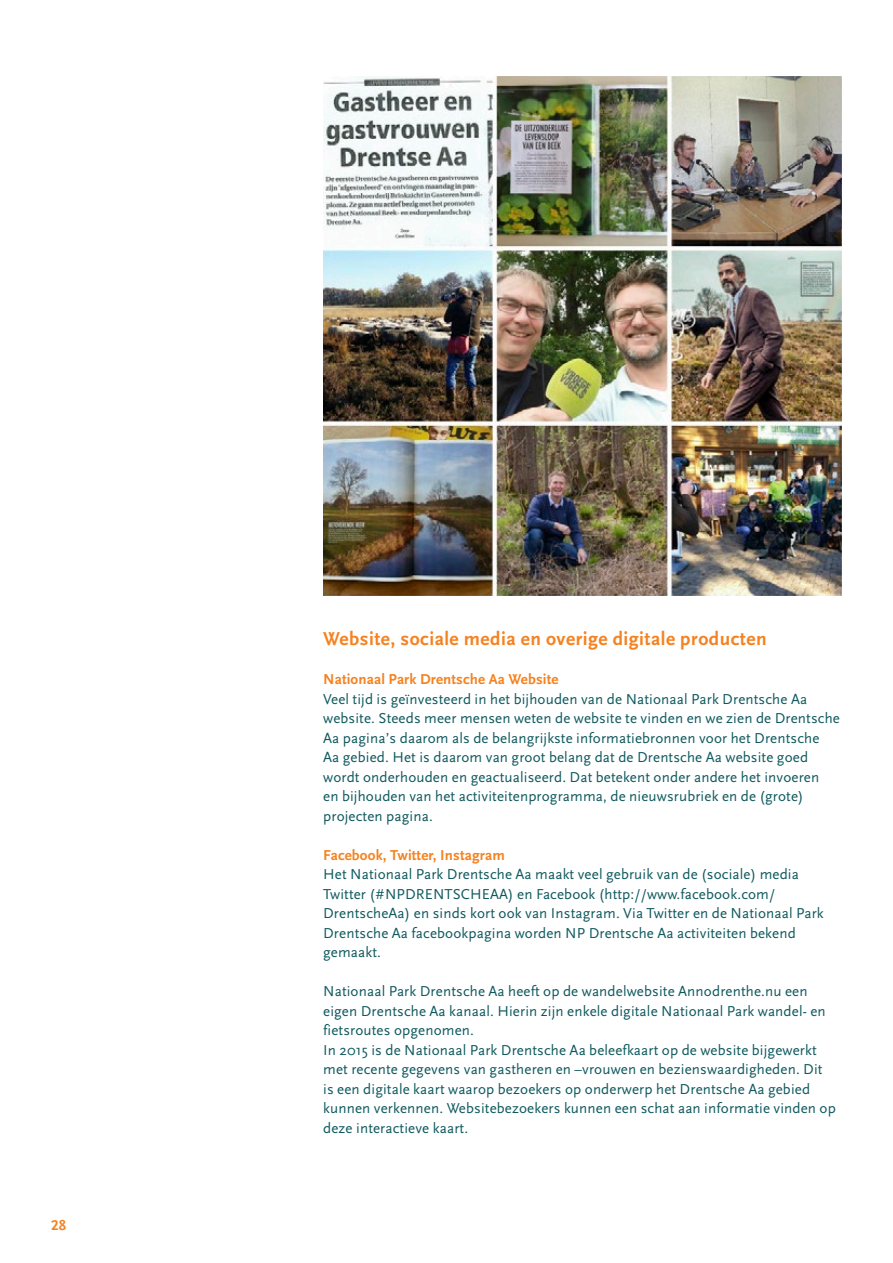
<style>
.page{position:relative;width:893px;height:1263px;background:#fff}
.page>*{position:absolute;margin:0;border:0;box-sizing:border-box;transform-origin:0 0}
.t1{font:700 19.5px "Scala Sans OT";letter-spacing:.025em;color:#f58220}
.t2{font:15px/19.5px "Scala Sans OT";letter-spacing:.01em;color:#0f595e}
.t3{font:700 15px "Scala Sans OT";letter-spacing:.01em;color:#f58220}
</style>
<div class="page">
<img style="left:323px;top:77px;width:519px;height:518px">
<p class="t3" style="left:51px;top:1217px;width:17px">28</p>
<h1 class="t1" style="left:323px;top:628px;width:445px">Website, sociale media en overige digitale producten</h1>
<p class="t3" style="left:323px;top:671px;width:237px">Nationaal Park Drentsche Aa Website</p>
<p class="t2" style="left:323px;top:689px;width:518px">Veel tijd is geïnvesteerd in het bijhouden van de Nationaal Park Drentsche Aa website. Steeds meer mensen weten de website te vinden en we zien de Drentsche Aa pagina’s daarom als de belangrijkste informatiebronnen voor het Drentsche<br>Aa gebied. Het is daarom van groot belang dat de Drentsche Aa website goed wordt onderhouden en geactualiseerd. Dat betekent onder andere het invoeren<br>en bijhouden van het activiteitenprogramma, de nieuwsrubriek en de (grote) projecten pagina.</p>
<p class="t3" style="left:323px;top:846px;width:183px">Facebook, Twitter, Instagram</p>
<p class="t2" style="left:323px;top:865px;width:502px">Het Nationaal Park Drentsche Aa maakt veel gebruik van de (sociale) media Twitter (#NPDRENTSCHEAA) en Facebook (http://www.facebook.com/ DrentscheAa) en sinds kort ook van Instagram. Via Twitter en de Nationaal Park Drentsche Aa facebookpagina worden NP Drentsche Aa activiteiten bekend gemaakt.</p>
<p class="t2" style="left:323px;top:982px;width:514px">Nationaal Park Drentsche Aa heeft op de wandelwebsite Annodrenthe.nu een eigen Drentsche Aa kanaal. Hierin zijn enkele digitale Nationaal Park wandel- en fietsroutes opgenomen.<br>In 2015 is de Nationaal Park Drentsche Aa beleefkaart op de website bijgewerkt met recente gegevens van gastheren en –vrouwen en bezienswaardigheden. Dit is een digitale kaart waarop bezoekers op onderwerp het Drentsche Aa gebied kunnen verkennen. Websitebezoekers kunnen een schat aan informatie vinden op deze interactieve kaart.</p>
</div>
